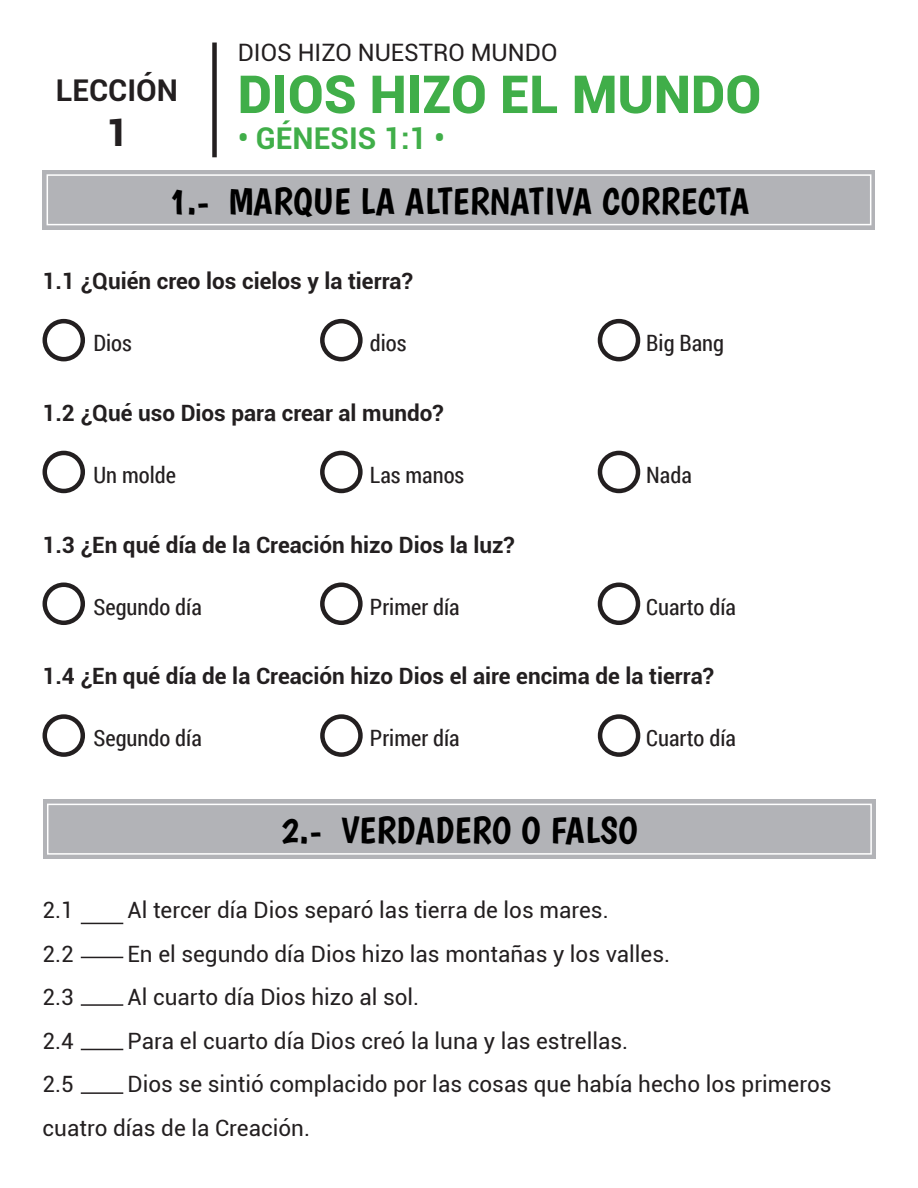
<style>
.page{position:relative;width:918px;height:1188px;background:#fff}
.page>*{position:absolute;margin:0;border:0;box-sizing:border-box;transform-origin:0 0}
.t1{font:900 52.5px "Roboto";color:#40ae49}
.t2{font:37.5px "Boogaloo";letter-spacing:.01em;color:#000}
.t3{font:900 37.5px "Roboto";color:#231f20}
.t4{font:700 30px "Roboto";color:#40ae49}
.t5{font:700 30px "Roboto";color:#231f20}
.t6{font:24px "Roboto";color:#231f20}
.TXT{font:22.5px/43.5px "Roboto";color:#231f20}
.TXT-2{font:700 22.5px "Roboto";color:#231f20}
.Paragraph_Style_1{font:22.5px "Roboto Condensed";color:#231f20}
</style>
<div class="page">
<div style="left:43px;top:319px;width:42px;height:42px;border:4px solid #231f20;border-radius:50%"></div>
<svg style="left:322px;top:321px;width:38px;height:38px"></svg>
<div style="left:320px;top:319px;width:43px;height:42px;border:4px solid #231f20;border-radius:50%"></div>
<div style="left:598px;top:319px;width:42px;height:42px;border:4px solid #231f20;border-radius:50%"></div>
<div style="left:43px;top:451px;width:42px;height:42px;border:4px solid #231f20;border-radius:50%"></div>
<svg style="left:322px;top:453px;width:38px;height:38px"></svg>
<div style="left:320px;top:451px;width:43px;height:42px;border:4px solid #231f20;border-radius:50%"></div>
<div style="left:598px;top:451px;width:42px;height:42px;border:4px solid #231f20;border-radius:50%"></div>
<div style="left:43px;top:583px;width:42px;height:42px;border:4px solid #231f20;border-radius:50%"></div>
<svg style="left:322px;top:585px;width:38px;height:38px"></svg>
<div style="left:320px;top:583px;width:43px;height:42px;border:4px solid #231f20;border-radius:50%"></div>
<div style="left:598px;top:583px;width:42px;height:42px;border:4px solid #231f20;border-radius:50%"></div>
<svg style="left:45px;top:717px;width:38px;height:38px"></svg>
<div style="left:43px;top:714px;width:42px;height:43px;border:4px solid #231f20;border-radius:50%"></div>
<svg style="left:322px;top:717px;width:38px;height:38px"></svg>
<div style="left:320px;top:714px;width:43px;height:43px;border:4px solid #231f20;border-radius:50%"></div>
<svg style="left:600px;top:717px;width:38px;height:38px"></svg>
<div style="left:598px;top:714px;width:42px;height:43px;border:4px solid #231f20;border-radius:50%"></div>
<div style="left:43px;top:170px;width:832px;height:60px;background:#b2b3b7"></div>
<div style="left:47px;top:174px;width:824px;height:51px;border:2px solid #fff"></div>
<div style="left:43px;top:799px;width:833px;height:60px;background:#b2b3b7"></div>
<div style="left:47px;top:804px;width:825px;height:51px;border:2px solid #fff"></div>
<hr style="left:81px;top:923px;width:42px;height:1px;background:#231f20">
<hr style="left:81px;top:957px;width:42px;height:1px;background:#231f20">
<hr style="left:81px;top:1004px;width:42px;height:2px;background:#231f20">
<hr style="left:81px;top:1092px;width:42px;height:2px;background:#231f20">
<hr style="left:81px;top:1049px;width:42px;height:1px;background:#231f20">
<div style="left:212px;top:43px;width:5px;height:114px;background:#231f20"></div>
<p class="t6" style="left:238px;top:35px;width:321px">DIOS HIZO NUESTRO MUNDO</p>
<p class="t1" style="left:238px;top:57px;width:525px">DIOS HIZO EL MUNDO</p>
<p class="t4" style="left:238px;top:117px;width:209px">• GÉNESIS 1:1 •</p>
<p class="t2" style="left:169px;top:179px;width:582px">1.- MARQUE LA ALTERNATIVA CORRECTA</p>
<p class="t5" style="left:56px;top:69px;width:124px">LECCIÓN</p>
<p class="t3" style="left:106px;top:106px;width:23px">1</p>
<p class="TXT-2" style="left:43px;top:265px;width:372px">1.1 ¿Quién creo los cielos y la tierra?</p>
<p class="Paragraph_Style_1" style="left:94px;top:327px;width:40px">Dios</p>
<p class="Paragraph_Style_1" style="left:370px;top:327px;width:38px">dios</p>
<p class="Paragraph_Style_1" style="left:646px;top:327px;width:79px">Big Bang</p>
<p class="TXT-2" style="left:43px;top:397px;width:403px">1.2 ¿Qué uso Dios para crear al mundo?</p>
<p class="Paragraph_Style_1" style="left:94px;top:459px;width:84px">Un molde</p>
<p class="Paragraph_Style_1" style="left:370px;top:459px;width:96px">Las manos</p>
<p class="Paragraph_Style_1" style="left:646px;top:459px;width:47px">Nada</p>
<p class="TXT-2" style="left:43px;top:529px;width:474px">1.3 ¿En qué día de la Creación hizo Dios la luz?</p>
<p class="Paragraph_Style_1" style="left:94px;top:591px;width:110px">Segundo día</p>
<p class="Paragraph_Style_1" style="left:370px;top:591px;width:91px">Primer día</p>
<p class="Paragraph_Style_1" style="left:646px;top:591px;width:91px">Cuarto día</p>
<p class="TXT-2" style="left:43px;top:661px;width:673px">1.4 ¿En qué día de la Creación hizo Dios el aire encima de la tierra?</p>
<p class="Paragraph_Style_1" style="left:94px;top:723px;width:110px">Segundo día</p>
<p class="Paragraph_Style_1" style="left:370px;top:723px;width:91px">Primer día</p>
<p class="Paragraph_Style_1" style="left:646px;top:723px;width:91px">Cuarto día</p>
<p class="t2" style="left:281px;top:808px;width:358px">2.- VERDADERO O FALSO</p>
<p class="TXT" style="left:43px;top:888px;width:33px">2.1</p>
<p class="TXT" style="left:128px;top:888px;width:483px">Al tercer día Dios separó las tierra de los mares.</p>
<p class="TXT" style="left:43px;top:931px;width:33px">2.2</p>
<p class="TXT" style="left:128px;top:931px;width:544px">En el segundo día Dios hizo las montañas y los valles.</p>
<p class="TXT" style="left:43px;top:975px;width:33px">2.3</p>
<p class="TXT" style="left:128px;top:975px;width:293px">Al cuarto día Dios hizo al sol.</p>
<p class="TXT" style="left:43px;top:1018px;width:33px">2.4</p>
<p class="TXT" style="left:128px;top:1018px;width:502px">Para el cuarto día Dios creó la luna y las estrellas.</p>
<p class="TXT" style="left:43px;top:1062px;width:33px">2.5</p>
<p class="TXT" style="left:43px;top:1062px;width:791px;text-indent:85px">Dios se sintió complacido por las cosas que había hecho los primeros cuatro días de la Creación.</p>
</div>
